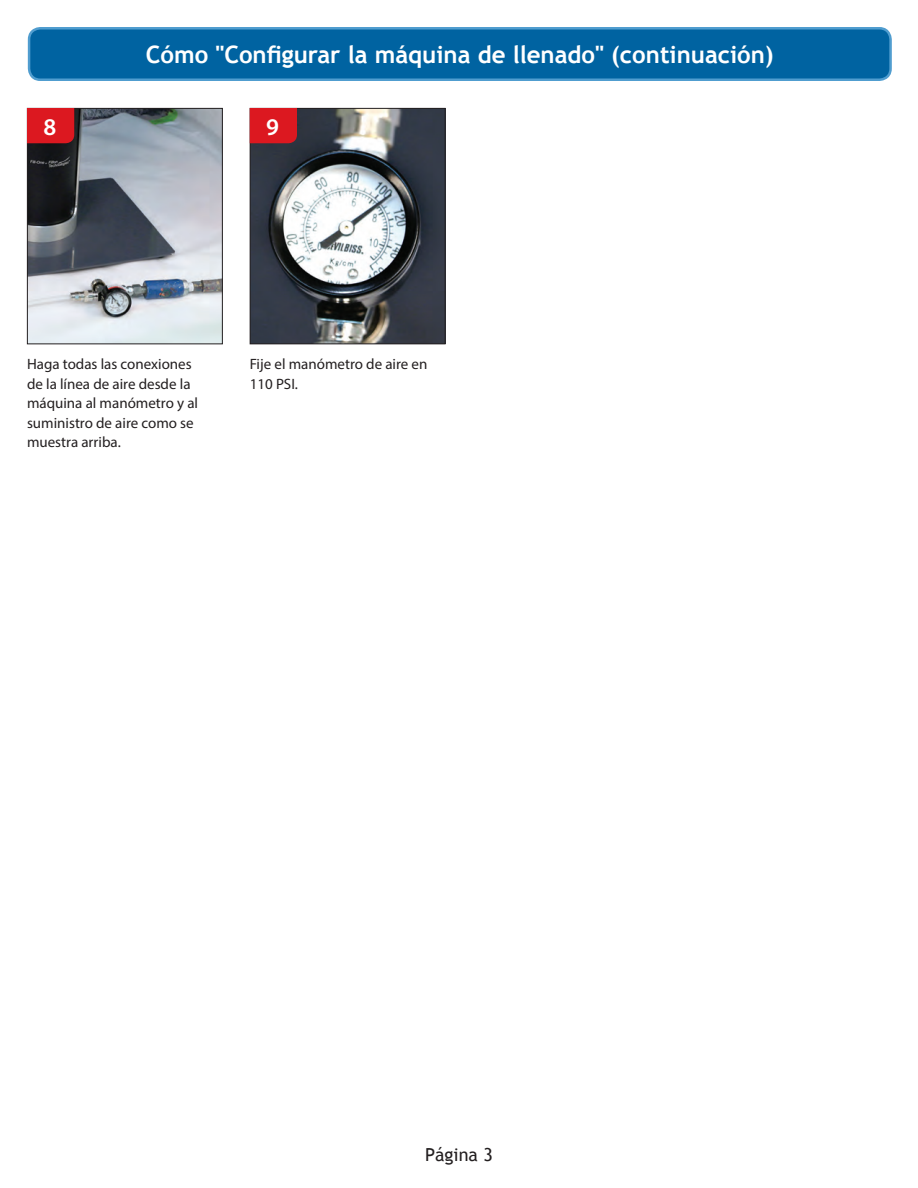
<style>
.page{position:relative;width:918px;height:1188px;background:#fff}
.page>*{position:absolute;margin:0;border:0;box-sizing:border-box;transform-origin:0 0}
.t1{font:700 24px "Trebuchet MS";color:#fff}
.t2{font:600 24px "Myriad Pro";color:#fff}
.t3{font:18px "Trebuchet MS";color:#231f20}
.t4{font:15px/19.5px "Myriad Pro";color:#231f20}
</style>
<div class="page">
<img style="left:29px;top:110px;width:192px;height:232px">
<div style="left:27px;top:108px;width:196px;height:236px;border:1px solid #231f20"></div>
<div style="left:27px;top:108px;width:47px;height:35px;background:#dc1820"></div>
<img style="left:252px;top:110px;width:192px;height:232px">
<div style="left:250px;top:108px;width:196px;height:236px;border:1px solid #231f20"></div>
<div style="left:250px;top:108px;width:47px;height:35px;background:#dc1820"></div>
<div style="left:29px;top:28px;width:862px;height:52px;background:#0063a1;border-radius:11px"></div>
<div style="left:28px;top:27px;width:864px;height:54px;border:3px solid #509dcf;border-radius:11px"></div>
<p class="t2" style="left:43px;top:113px;width:14px">8</p>
<p class="t1" style="left:146px;top:39px;width:629px">Cómo "Configurar la máquina de llenado" (continuación)</p>
<p class="t2" style="left:266px;top:113px;width:14px">9</p>
<p class="t4" style="left:27px;top:354px;width:173px">Haga todas las conexiones de la línea de aire desde la máquina al manómetro y al suministro de aire como se muestra arriba.</p>
<p class="t4" style="left:250px;top:354px;width:179px">Fije el manómetro de aire en<br>110 PSI.</p>
<p class="t3" style="left:425px;top:1144px;width:69px">Página 3</p>
</div>
